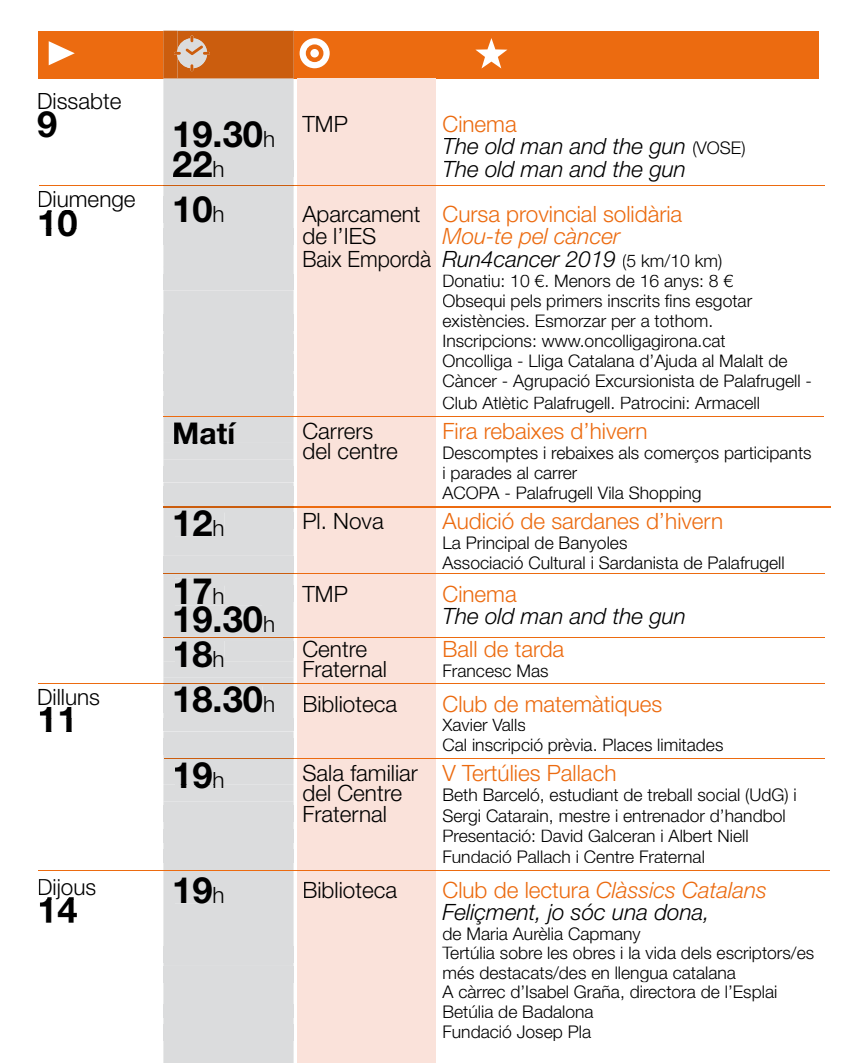
<style>
.page{position:relative;width:851px;height:1063px;background:#fff}
.page>*{position:absolute;margin:0;border:0;box-sizing:border-box;transform-origin:0 0}
.t1{font:700 36.25px/75.8px "Helvetica Neue LT Std";color:#000}
.t2{font:700 30px "Helvetica Neue LT Std";color:#000}
.t3{font:300 22.5px/20.5px "Helvetica Neue LT Std";color:#000}
.t4{font:300 22.5px "Helvetica Neue LT Std";color:#ec6b10}
.t5{font:italic 300 22.5px/22.5px "Helvetica Neue LT Std";color:#000}
.t6{font:italic 300 22.5px/22.5px "Helvetica Neue LT Std";color:#ec6b10}
.t7{font:300 17.5px/20px "Helvetica Neue LT Std";color:#000}
.s1{font-style:normal;color:#ec6b10}
.s2{font-style:normal;font-size:17.5px}
.s3{font-weight:300;font-size:22.5px}
.s4{color:#000}
.s5{font-style:normal;color:#000}
.s6{font-style:normal;font-size:17.5px;color:#000}
.s7{color:#ec6b10}
.s8{font-style:normal}
</style>
<div class="page">
<div style="left:38px;top:31px;width:780px;height:47px;background:#ec6b10"></div>
<div style="left:297px;top:78px;width:138px;height:985px;background:#fae2da"></div>
<svg style="left:475px;top:38px;width:32px;height:30px"></svg>
<div style="left:299px;top:38px;width:30px;height:30px;background:#fff;border-radius:50%"></div>
<svg style="left:306px;top:44px;width:17px;height:18px"></svg>
<svg style="left:49px;top:41px;width:26px;height:24px"></svg>
<hr style="left:47px;top:210px;width:26px;height:2px;background:#000">
<hr style="left:46px;top:897px;width:28px;height:2px;background:#000">
<hr style="left:164px;top:758px;width:660px;height:1px;background:#ec6b10">
<hr style="left:39px;top:185px;width:785px;height:1px;background:#ec6b10">
<hr style="left:163px;top:507px;width:668px;height:1px;background:#ec6b10">
<hr style="left:163px;top:573px;width:661px;height:1px;background:#ec6b10">
<hr style="left:163px;top:637px;width:661px;height:1px;background:#ec6b10">
<hr style="left:38px;top:683px;width:786px;height:1px;background:#ec6b10">
<div style="left:163px;top:684px;width:130px;height:379px;background:#dbdcdd"></div>
<div style="left:163px;top:686px;width:99px;height:27px;background:#dbdcdd"></div>
<div style="left:264px;top:696px;width:10px;height:16px;background:#dbdcdd"></div>
<div style="left:163px;top:719px;width:130px;height:12px;background:#dbdcdd"></div>
<div style="left:163px;top:738px;width:130px;height:16px;background:#dbdcdd"></div>
<div style="left:175px;top:762px;width:37px;height:23px;background:#dbdcdd"></div>
<div style="left:214px;top:772px;width:9px;height:13px;background:#dbdcdd"></div>
<div style="left:163px;top:785px;width:130px;height:17px;background:#dbdcdd"></div>
<div style="left:163px;top:806px;width:130px;height:16px;background:#dbdcdd"></div>
<div style="left:163px;top:829px;width:130px;height:13px;background:#dbdcdd"></div>
<div style="left:163px;top:850px;width:130px;height:13px;background:#dbdcdd"></div>
<div style="left:175px;top:877px;width:37px;height:26px;background:#dbdcdd"></div>
<div style="left:214px;top:887px;width:9px;height:16px;background:#dbdcdd"></div>
<div style="left:163px;top:946px;width:130px;height:17px;background:#dbdcdd"></div>
<div style="left:163px;top:966px;width:130px;height:16px;background:#dbdcdd"></div>
<div style="left:163px;top:1005px;width:130px;height:13px;background:#dbdcdd"></div>
<div style="left:163px;top:1025px;width:130px;height:16px;background:#dbdcdd"></div>
<hr style="left:164px;top:758px;width:129px;height:1px;background:#cb5d0e">
<div style="left:163px;top:508px;width:130px;height:175px;background:#dbdcdd"></div>
<div style="left:175px;top:510px;width:37px;height:26px;background:#dbdcdd"></div>
<div style="left:214px;top:520px;width:9px;height:16px;background:#dbdcdd"></div>
<div style="left:225px;top:513px;width:68px;height:16px;background:#dbdcdd"></div>
<div style="left:163px;top:556px;width:130px;height:16px;background:#dbdcdd"></div>
<div style="left:163px;top:186px;width:130px;height:321px;background:#dbdcdd"></div>
<div style="left:163px;top:196px;width:49px;height:26px;background:#dbdcdd"></div>
<div style="left:214px;top:206px;width:9px;height:16px;background:#dbdcdd"></div>
<div style="left:163px;top:228px;width:130px;height:17px;background:#dbdcdd"></div>
<div style="left:163px;top:274px;width:130px;height:16px;background:#dbdcdd"></div>
<div style="left:163px;top:314px;width:130px;height:16px;background:#dbdcdd"></div>
<div style="left:163px;top:334px;width:130px;height:17px;background:#dbdcdd"></div>
<div style="left:163px;top:354px;width:130px;height:17px;background:#dbdcdd"></div>
<div style="left:163px;top:374px;width:130px;height:17px;background:#dbdcdd"></div>
<div style="left:163px;top:397px;width:130px;height:16px;background:#dbdcdd"></div>
<div style="left:174px;top:422px;width:62px;height:21px;background:#dbdcdd"></div>
<div style="left:163px;top:443px;width:130px;height:16px;background:#dbdcdd"></div>
<hr style="left:174px;top:443px;width:62px;height:1px;background:#dbdcdd">
<div style="left:163px;top:467px;width:130px;height:15px;background:#dbdcdd"></div>
<div style="left:163px;top:486px;width:130px;height:17px;background:#dbdcdd"></div>
<svg style="left:163px;top:31px;width:130px;height:154px;background:#d5ae92"></svg>
<div style="left:175px;top:121px;width:87px;height:26px;background:#dbdcdd"></div>
<div style="left:264px;top:131px;width:10px;height:16px;background:#dbdcdd"></div>
<div style="left:173px;top:151px;width:39px;height:26px;background:#dbdcdd"></div>
<div style="left:214px;top:161px;width:79px;height:16px;background:#dbdcdd"></div>
<hr style="left:163px;top:185px;width:130px;height:1px;background:#cb5d0e">
<hr style="left:163px;top:507px;width:130px;height:1px;background:#cb5d0e">
<hr style="left:163px;top:573px;width:130px;height:1px;background:#cb5d0e">
<hr style="left:163px;top:637px;width:130px;height:1px;background:#cb5d0e">
<hr style="left:163px;top:683px;width:130px;height:1px;background:#cb5d0e">
<hr style="left:163px;top:416px;width:660px;height:1px;background:#ec6b10">
<hr style="left:38px;top:870px;width:791px;height:1px;background:#ec6b10">
<p class="t3" style="left:37px;top:94px;width:86px">Dissabte</p>
<h1 class="t1" style="left:37px;top:90px;width:22px">9</h1>
<p class="t3" style="left:302px;top:116px;width:47px">TMP</p>
<p class="t5" style="left:442px;top:115px;width:304px"><span class="s1">Cinema<br></span>The old man and the gun <span class="s2">(VOSE)<br></span>The old man and the gun</p>
<p class="t3" style="left:37px;top:191px;width:100px">Diu menge</p>
<h1 class="t1" style="left:172px;top:123px;width:104px;line-height:30px">19.30<span class="s3">h<br></span>22<span class="s3">h</span></h1>
<h1 class="t1" style="left:172px;top:175px;width:54px">10<span class="s3">h</span></h1>
<p class="t4" style="left:302px;top:206px;width:381px"><span class="s4">Aparcament</span> Cursa provincial solidària</p>
<h1 class="t1" style="left:37px;top:189px;width:42px">10</h1>
<p class="t6" style="left:302px;top:228px;width:421px;text-indent:140px">Mou-te pel càncer<br><span class="s5">Baix Empordà</span> <span class="s4">Run4cancer 2019</span> <span class="s6">(5 km/10 km)</span></p>
<p class="t7" style="left:442px;top:273px;width:371px">Donatiu: 10 €. Menors de 16 anys: 8 €<br>Obsequi pels primers inscrits fins esgotar existències. Esmorzar per a tothom.<br>Inscripcions: www.oncolligagirona.cat<br>Oncolliga - Lliga Catalana d’Ajuda al Malalt de Càncer - Agrupació Excursionista de Palafrugell -</p>
<p class="t7" style="left:442px;top:395px;width:319px">Club Atlètic Palafrugell. Patrocini: Armacell</p>
<p class="t3" style="left:302px;top:424px;width:72px">Carrers</p>
<p class="t4" style="left:442px;top:423px;width:207px">Fira rebaixes d’hivern</p>
<p class="t3" style="left:302px;top:444px;width:97px">del centre</p>
<p class="t7" style="left:442px;top:445px;width:370px">Descomptes i rebaixes als comerços participants i parades al carrer<br>ACOPA - Palafrugell Vila Shopping</p>
<p class="t3" style="left:302px;top:513px;width:83px">Pl. Nova</p>
<p class="t4" style="left:442px;top:513px;width:282px">Audició de sardanes d’hivern</p>
<p class="t7" style="left:442px;top:535px;width:344px">La Principal de Banyoles<br>Associació Cultural i Sardanista de Palafrugell</p>
<p class="t3" style="left:302px;top:586px;width:47px">TMP</p>
<p class="t4" style="left:442px;top:586px;width:76px">Cinema</p>
<p class="t5" style="left:442px;top:608px;width:245px">The old man and the gun</p>
<p class="t3" style="left:302px;top:642px;width:66px">Centre</p>
<p class="t4" style="left:442px;top:641px;width:123px">Ball de tarda</p>
<p class="t3" style="left:302px;top:662px;width:86px">Fraternal</p>
<p class="t7" style="left:442px;top:663px;width:107px">Francesc Mas</p>
<p class="t3" style="left:302px;top:229px;width:75px">de l’IES</p>
<h2 class="t2" style="left:172px;top:423px;width:64px">Matí</h2>
<h1 class="t1" style="left:172px;top:490px;width:54px">12<span class="s3">h</span></h1>
<h1 class="t1" style="left:172px;top:582px;width:104px;line-height:27.5px">17<span class="s3">h<br></span>19.30<span class="s3">h</span></h1>
<h1 class="t1" style="left:172px;top:621px;width:54px">18<span class="s3">h</span></h1>
<h1 class="t1" style="left:172px;top:666px;width:104px">18.30<span class="s3">h<br></span>19<span class="s3">h</span></h1>
<p class="t3" style="left:37px;top:689px;width:64px">Dilluns</p>
<p class="t3" style="left:302px;top:697px;width:96px">Biblioteca</p>
<p class="t4" style="left:442px;top:696px;width:221px">Club de matemàtiques</p>
<h1 class="t1" style="left:37px;top:686px;width:42px">11</h1>
<p class="t7" style="left:442px;top:717px;width:282px">Xavier Valls<br>Cal inscripció prèvia. Places limitades</p>
<p class="t3" style="left:302px;top:765px;width:315px">Sala familiar <span class="s7">V Tertúlies Pallach </span>del Centre</p>
<p class="t7" style="left:442px;top:787px;width:356px">Beth Barceló, estudiant de treball social (UdG) i</p>
<p class="t3" style="left:302px;top:806px;width:86px">Fraternal</p>
<p class="t7" style="left:442px;top:807px;width:345px">Sergi Catarain, mestre i entrenador d’handbol<br>Presentació: David Galceran i Albert Niell<br>Fundació Pallach i Centre Fraternal</p>
<h1 class="t1" style="left:172px;top:856px;width:54px">19<span class="s3">h</span></h1>
<p class="t3" style="left:37px;top:880px;width:61px">Di ous</p>
<p class="t3" style="left:57px;top:880px;width:6px">j</p>
<p class="t3" style="left:302px;top:882px;width:96px">Biblioteca</p>
<p class="t6" style="left:442px;top:881px;width:326px"><span class="s8">Club de lectura</span> Clàssics Catalans</p>
<h1 class="t1" style="left:37px;top:876px;width:42px">14</h1>
<p class="t5" style="left:442px;top:904px;width:269px">Feliçment, jo sóc una dona,</p>
<p class="t7" style="left:442px;top:926px;width:373px">de Maria Aurèlia Capmany<br>Tertúlia sobre les obres i la vida dels escriptors/es més destacats/des en llengua catalana<br>A càrrec d’Isabel Graña, directora de l’Esplai Betúlia de Badalona<br>Fundació Josep Pla</p>
</div>
